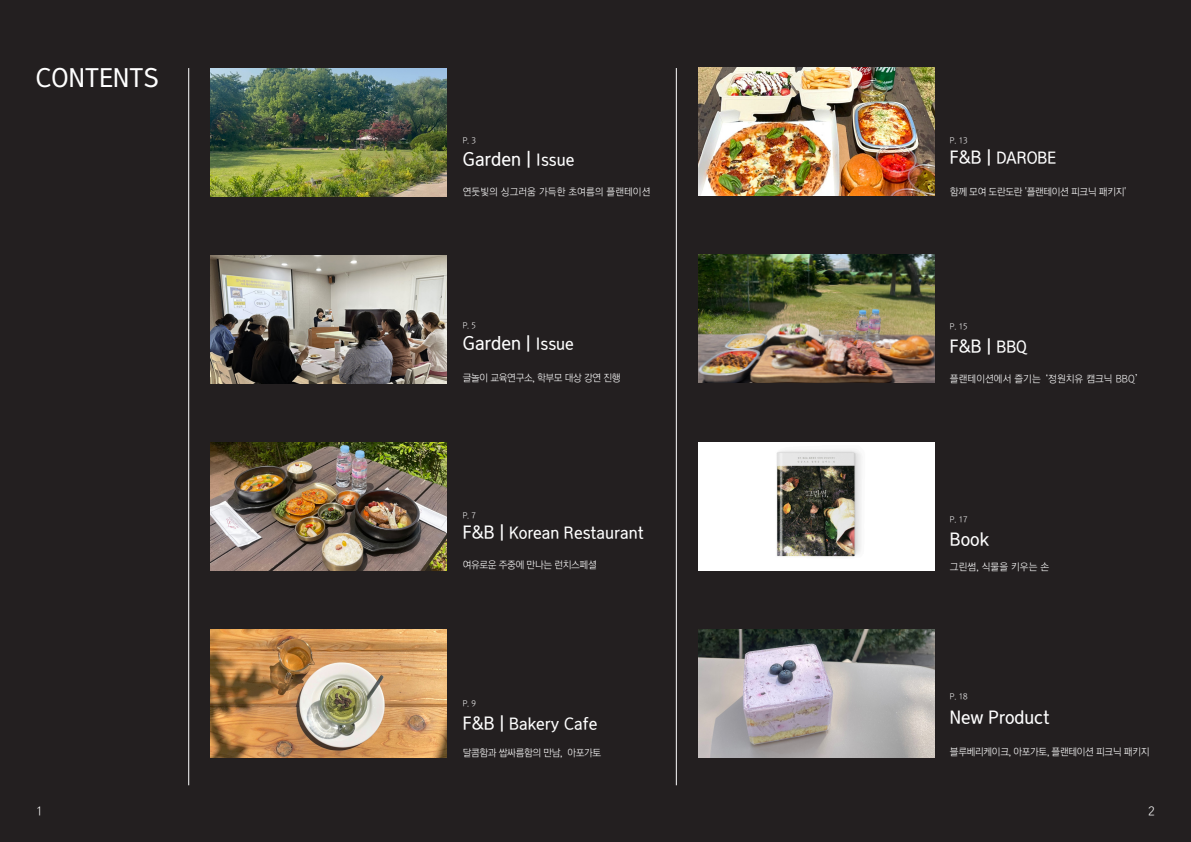
<style>
.page{position:relative;width:1191px;height:842px;background:#231f20}
.page>*{position:absolute;margin:0;border:0;box-sizing:border-box;transform-origin:0 0}
.t1{font:25px "Korean GD14 R";color:#fff}
.t2{font:18px "Korean GD14 R";color:#fff}
.t3{font:17.5px "Korean GD14 R";color:#fff}
.t4{font:16px "Korean GD14 R";color:#fff}
.t5{font:12px "Korean GD11 R";color:#fff}
.ÿFFFFB9ÿFFFFD9ÿFFFF{font:10px "Korean GD11 R";letter-spacing:-.04em;color:#fff}
.ÿFFFFB9ÿFFFFD9ÿFFFF-2{font:10px "Korean GD11 R";color:#fff}
.t6{font:8px "Korean GD11 R";color:#fff}
.s1{font-size:16px}
.s2{font-size:17.5px}
</style>
<div class="page">
<hr style="left:188px;top:68px;width:1px;height:717px;background:#fff">
<hr style="left:676px;top:68px;width:1px;height:717px;background:#fff">
<img style="left:210px;top:68px;width:237px;height:128px">
<img style="left:698px;top:255px;width:236px;height:128px">
<div style="left:698px;top:442px;width:236px;height:128px;background:#fff"></div>
<img style="left:776px;top:450px;width:85px;height:107px">
<img style="left:698px;top:629px;width:236px;height:128px">
<img style="left:210px;top:442px;width:237px;height:128px">
<img style="left:210px;top:255px;width:237px;height:128px">
<img style="left:210px;top:629px;width:237px;height:128px">
<img style="left:698px;top:67px;width:236px;height:129px">
<p class="t1" style="left:36px;top:65px;width:125px">CONTENTS</p>
<p class="t6" style="left:463px;top:137px;width:15px">P. 3</p>
<p class="t2" style="left:463px;top:150px;width:113px">Garden | <span class="s1">Issue</span></p>
<p class="ÿFFFFB9ÿFFFFD9ÿFFFF-2" style="left:463px;top:187px;width:189px">연둣빛의 싱그러움 가득한 초여름의 플랜테이션</p>
<p class="t6" style="left:463px;top:321px;width:15px">P. 5</p>
<p class="t2" style="left:463px;top:334px;width:113px">Garden <span class="s2">|</span> <span class="s1">Issue</span></p>
<p class="ÿFFFFB9ÿFFFFD9ÿFFFF" style="left:463px;top:373px;width:159px">글놀이 교육연구소, 학부모 대상 강연 진행</p>
<p class="t6" style="left:463px;top:511px;width:15px">P. 7</p>
<p class="t4" style="left:463px;top:525px;width:182px"><span class="s2">F&amp;B |</span> Korean Restaurant</p>
<p class="ÿFFFFB9ÿFFFFD9ÿFFFF" style="left:463px;top:560px;width:135px">여유로운 주중에 만나는 런치스페셜</p>
<p class="t6" style="left:463px;top:700px;width:15px">P. 9</p>
<p class="t4" style="left:463px;top:716px;width:136px"><span class="s2">F&amp;B |</span> Bakery Cafe</p>
<p class="ÿFFFFB9ÿFFFFD9ÿFFFF" style="left:463px;top:747px;width:140px">달콤함과 쌉싸름함의 만남, 아포가토</p>
<p class="t6" style="left:950px;top:137px;width:19px">P. 13</p>
<p class="t4" style="left:950px;top:149px;width:108px"><span class="s2">F&amp;B |</span> DAROBE</p>
<p class="ÿFFFFB9ÿFFFFD9ÿFFFF" style="left:950px;top:187px;width:178px">함께 모여 도란도란 '플랜테이션 피크닉 패키지'</p>
<p class="t6" style="left:950px;top:323px;width:19px">P. 15</p>
<p class="t3" style="left:950px;top:337px;width:79px">F&amp;B | <span class="s1">BBQ</span></p>
<p class="ÿFFFFB9ÿFFFFD9ÿFFFF-2" style="left:950px;top:374px;width:191px">플랜테이션에서 즐기는 ‘정원치유 캠크닉 BBQ’</p>
<p class="t6" style="left:950px;top:515px;width:19px">P. 17</p>
<p class="t3" style="left:950px;top:530px;width:41px">Book</p>
<p class="ÿFFFFB9ÿFFFFD9ÿFFFF-2" style="left:950px;top:561px;width:101px">그린썸, 식물을 키우는 손</p>
<p class="t6" style="left:950px;top:692px;width:19px">P. 18</p>
<p class="t3" style="left:950px;top:708px;width:101px">New Product</p>
<p class="ÿFFFFB9ÿFFFFD9ÿFFFF" style="left:950px;top:747px;width:201px">블루베리케이크, 아포가토, 플랜테이션 피크닉 패키지</p>
<p class="t5" style="left:36px;top:804px;width:8px">1</p>
<p class="t5" style="left:1148px;top:804px;width:8px">2</p>
</div>
